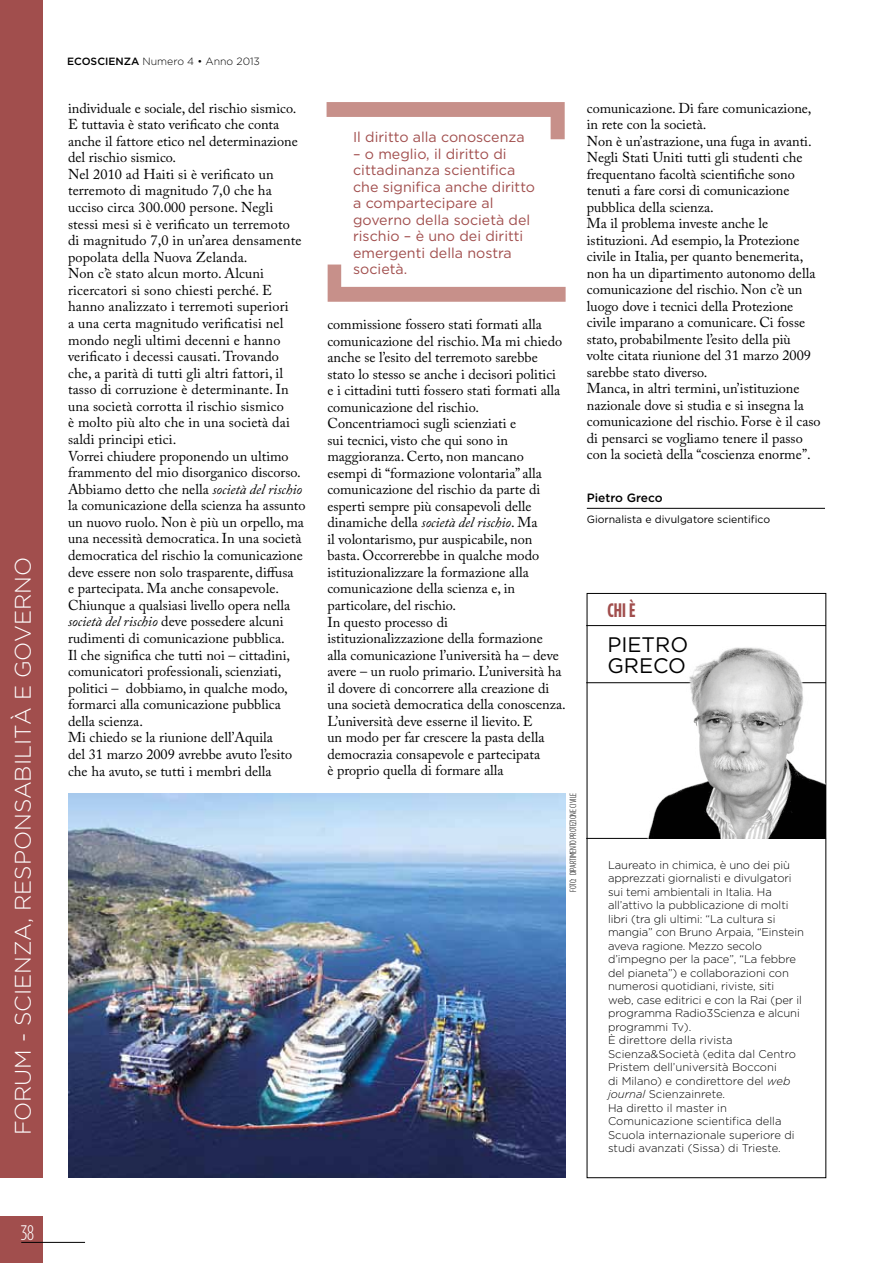
<style>
.page{position:relative;width:893px;height:1263px;background:#fff}
.page>*{position:absolute;margin:0;border:0;box-sizing:border-box;transform-origin:0 0}
.t1{font:300 22.5px "Gotham HTF";color:#fff}
.t2{font:21px "Gotham HTF";color:#000}
.t3{font:300 condensed 21px "Gotham HTF";color:#fff}
.t4{font:700 condensed 19.5px "Gotham HTF";color:#a14e4d}
.t5{font:14.25px/16.5px "Adobe Caslon Pro";color:#000}
.t6{font:14.25px/16.5px "Gotham HTF";color:#a14e4d}
.t7{font:500 12px "Gotham HTF";color:#000}
.t8{font:300 11.25px/13.5px "Gotham HTF";letter-spacing:-.01em;color:#000}
.t9{font:10.5px "Gotham HTF";color:#000}
.t10{font:300 10.5px "Gotham HTF";color:#000}
.t11{font:300 9px "Gotham Condensed";letter-spacing:-.01em;color:#000}
.s1{font-weight:500}
.s2{font-style:italic}
</style>
<div class="page">
<div style="left:0;top:1216px;width:43px;height:47px;background:#a14e4d"></div>
<hr style="left:21px;top:1242px;width:64px;height:1px;background:#000">
<div style="left:0;top:0;width:43px;height:1178px;background:#a14e4d"></div>
<hr style="left:587px;top:508px;width:238px;height:1px;background:#000">
<hr style="left:586px;top:682px;width:240px;height:1px;background:#000">
<div style="left:587px;top:593px;width:239px;height:585px;border:1px solid #000"></div>
<hr style="left:586px;top:625px;width:240px;height:1px;background:#000">
<hr style="left:586px;top:838px;width:240px;height:1px;background:#000">
<svg style="left:328px;top:265px;width:238px;height:37px"></svg>
<svg style="left:327px;top:102px;width:238px;height:37px"></svg>
<img style="left:68px;top:793px;width:498px;height:384px">
<img style="left:647px;top:647px;width:178px;height:192px">
<h1 class="t1" style="left:11px;top:1135px;width:580px;rotate:-90deg">FORUM - SCIENZA, RESPONSABILITà E GOVERNO</h1>
<p class="t3" style="left:21px;top:1221px;width:15px">38</p>
<p class="t10" style="left:67px;top:56px;width:194px"><span class="s1">ECOSCIENZA</span> Numero 4 • Anno 2013</p>
<p class="t5" style="left:68px;top:99px;width:239px">individuale e sociale, del rischio sismico.<br>E tuttavia è stato verificato che conta anche il fattore etico nel determinazione del rischio sismico.<br>Nel 2010 ad Haiti si è verificato un terremoto di magnitudo 7,0 che ha ucciso circa 300.000 persone. Negli stessi mesi si è verificato un terremoto<br>di magnitudo 7,0 in un’area densamente popolata della Nuova Zelanda.<br>Non c’è stato alcun morto. Alcuni ricercatori si sono chiesti perché. E hanno analizzato i terremoti superiori<br>a una certa magnitudo verificatisi nel mondo negli ultimi decenni e hanno verificato i decessi causati. Trovando che, a parità di tutti gli altri fattori, il tasso di corruzione è determinante. In una società corrotta il rischio sismico<br>è molto più alto che in una società dai saldi principi etici.<br>Vorrei chiudere proponendo un ultimo frammento del mio disorganico discorso.<br>Abbiamo detto che nella <span class="s2">società del rischio </span>la comunicazione della scienza ha assunto un nuovo ruolo. Non è più un orpello, ma una necessità democratica. In una società democratica del rischio la comunicazione deve essere non solo trasparente, diffusa<br>e partecipata. Ma anche consapevole.<br>Chiunque a qualsiasi livello opera nella <span class="s2">società del rischio</span> deve possedere alcuni rudimenti di comunicazione pubblica.<br>Il che significa che tutti noi – cittadini, comunicatori professionali, scienziati, politici – dobbiamo, in qualche modo, formarci alla comunicazione pubblica della scienza.<br>Mi chiedo se la riunione dell’Aquila<br>del 31 marzo 2009 avrebbe avuto l’esito che ha avuto, se tutti i membri della</p>
<p class="t6" style="left:353px;top:129px;width:173px">Il diritto alla conoscenza</p>
<p class="t6" style="left:353px;top:145px;width:183px">– o meglio, il diritto di cittadinanza scientifica che significa anche diritto a compartecipare al governo della società del rischio – è uno dei diritti emergenti della nostra società.</p>
<p class="t5" style="left:327px;top:316px;width:240px">commissione fossero stati formati alla comunicazione del rischio. Ma mi chiedo anche se l’esito del terremoto sarebbe stato lo stesso se anche i decisori politici<br>e i cittadini tutti fossero stati formati alla comunicazione del rischio.<br>Concentriamoci sugli scienziati e<br>sui tecnici, visto che qui sono in maggioranza. Certo, non mancano esempi di “formazione volontaria” alla comunicazione del rischio da parte di esperti sempre più consapevoli delle dinamiche della <span class="s2">società del rischio</span>. Ma<br>il volontarismo, pur auspicabile, non basta. Occorrerebbe in qualche modo istituzionalizzare la formazione alla comunicazione della scienza e, in particolare, del rischio.<br>In questo processo di istituzionalizzazione della formazione alla comunicazione l’università ha – deve avere – un ruolo primario. L’università ha il dovere di concorrere alla creazione di una società democratica della conoscenza.<br>L’università deve esserne il lievito. E<br>un modo per far crescere la pasta della democrazia consapevole e partecipata<br>è proprio quella di formare alla</p>
<p class="t11" style="left:568px;top:891px;width:100px;rotate:-90deg">FOTO: Dipartimento protezione civile</p>
<p class="t5" style="left:587px;top:99px;width:235px">comunicazione. Di fare comunicazione, in rete con la società.<br>Non è un’astrazione, una fuga in avanti.<br>Negli Stati Uniti tutti gli studenti che frequentano facoltà scientifiche sono tenuti a fare corsi di comunicazione pubblica della scienza.<br>Ma il problema investe anche le istituzioni. Ad esempio, la Protezione civile in Italia, per quanto benemerita, non ha un dipartimento autonomo della comunicazione del rischio. Non c’è un luogo dove i tecnici della Protezione civile imparano a comunicare. Ci fosse stato, probabilmente l’esito della più volte citata riunione del 31 marzo 2009 sarebbe stato diverso.<br>Manca, in altri termini, un’istituzione nazionale dove si studia e si insegna la comunicazione del rischio. Forse è il caso di pensarci se vogliamo tenere il passo con la società della “coscienza enorme”.</p>
<p class="t7" style="left:587px;top:491px;width:77px">PIETRO GRECO</p>
<p class="t9" style="left:587px;top:514px;width:185px">Giornalista e divulgatore scientifico</p>
<p class="t4" style="left:607px;top:599px;width:30px">CHI È</p>
<p class="t2" style="left:607px;top:633px;width:27px">Pietr</p>
<p class="t2" style="left:670px;top:633px;width:19px">o</p>
<p class="t2" style="left:607px;top:654px;width:32px">Grec</p>
<p class="t2" style="left:668px;top:654px;width:19px">o</p>
<p class="t8" style="left:608px;top:858px;width:197px">Laureato in chimica, è uno dei più apprezzati giornalisti e divulgatori sui temi ambientali in Italia. Ha all’attivo la pubblicazione di molti libri (tra gli ultimi: “La cultura si mangia” con Bruno Arpaia, “Einstein aveva ragione. Mezzo secolo d’impegno per la pace”, “La febbre del pianeta”) e collaborazioni con numerosi quotidiani, riviste, siti<br>web, case editrici e con la Rai (per il programma Radio3Scienza e alcuni programmi Tv).<br>È direttore della rivista<br>Scienza&amp;Società (edita dal Centro<br>Pristem dell’università Bocconi<br>di Milano) e condirettore del <span class="s2">web journal</span> Scienzainrete.<br>Ha diretto il master in<br>Comunicazione scientifica della<br>Scuola internazionale superiore di studi avanzati (Sissa) di Trieste.</p>
</div>
